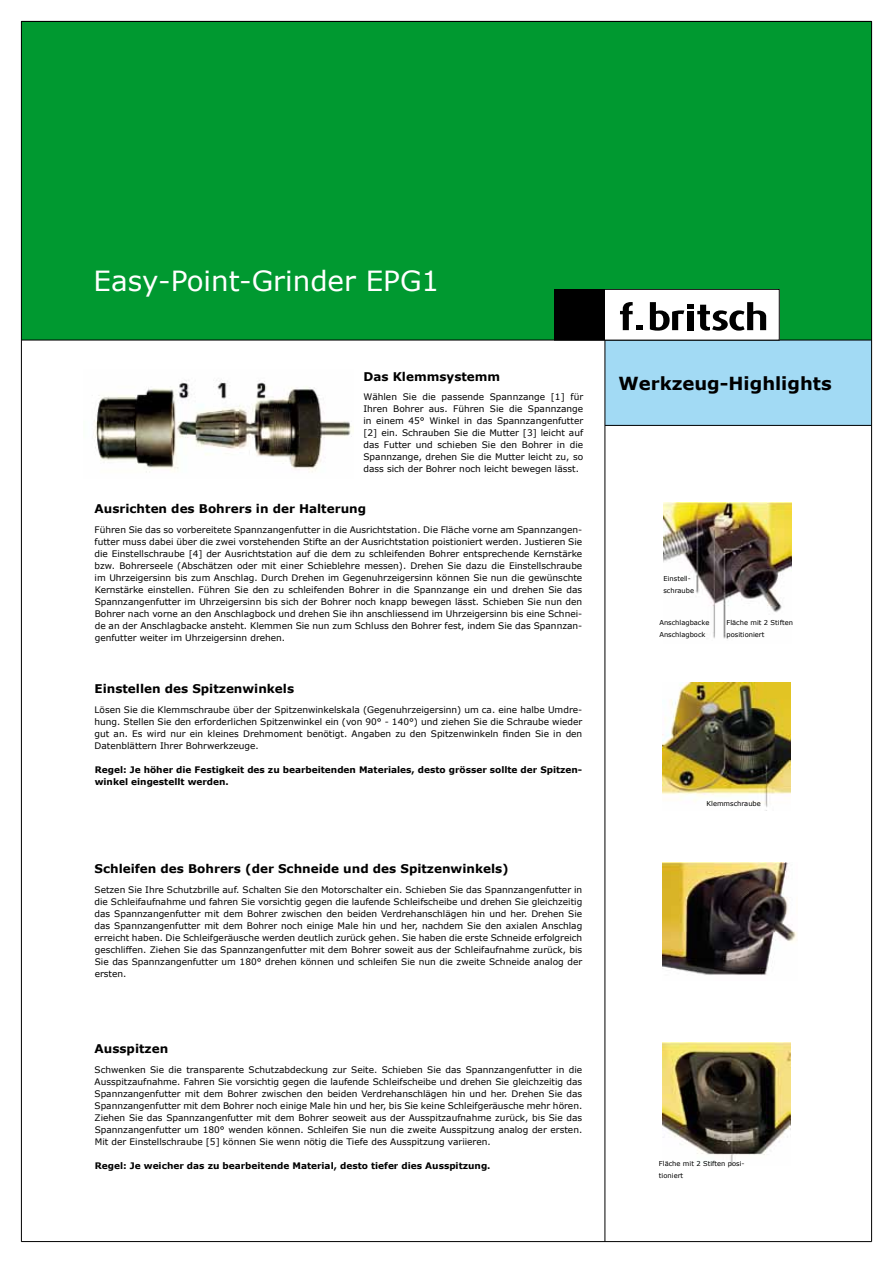
<style>
.page{position:relative;width:893px;height:1263px;background:#fff}
.page>*{position:absolute;margin:0;border:0;box-sizing:border-box;transform-origin:0 0}
.t1{font:27.75px "Verdana";color:#fff}
.t2{font:700 18px "Verdana";color:#000}
.t3{font:700 12px "Verdana";color:#000}
.t4{font:9px/12px "Verdana";color:#000;text-align:justify}
.t5{font:700 9px/12px "Verdana";color:#000}
.t6{font:6.75px/12px "Verdana";color:#000}
</style>
<div class="page">
<div style="left:605px;top:340px;width:266px;height:85px;background:#a2daf4"></div>
<div style="left:21px;top:21px;width:851px;height:319px;background:#009930"></div>
<hr style="left:605px;top:425px;width:267px;height:1px;background:#000">
<hr style="left:871px;top:21px;width:1px;height:1220px;background:#000">
<hr style="left:21px;top:21px;width:850px;height:1px;background:#000">
<hr style="left:22px;top:340px;width:850px;height:1px;background:#000">
<hr style="left:605px;top:340px;width:1px;height:902px;background:#000">
<hr style="left:21px;top:21px;width:1px;height:1221px;background:#000">
<hr style="left:21px;top:1241px;width:851px;height:1px;background:#000">
<img style="left:94px;top:380px;width:258px;height:93px">
<img style="left:663px;top:683px;width:128px;height:128px">
<img style="left:663px;top:863px;width:134px;height:112px">
<img style="left:663px;top:1043px;width:128px;height:122px">
<img style="left:664px;top:503px;width:128px;height:136px">
<div style="left:554px;top:289px;width:225px;height:51px;background:#fff"></div>
<div style="left:554px;top:289px;width:51px;height:51px;background:#000"></div>
<svg style="left:650px;top:302px;width:116px;height:29px"></svg>
<svg style="left:620px;top:302px;width:22px;height:28px"></svg>
<div style="left:554px;top:289px;width:225px;height:51px;border:1px solid #000"></div>
<h1 class="t1" style="left:94px;top:262px;width:347px">Easy-Point-Grinder EPG1</h1>
<h3 class="t3" style="left:363px;top:368px;width:138px">Das Klemmsystemm</h3>
<p class="t4" style="left:363px;top:391px;width:221px">Wählen Sie die passende Spannzange [1] für Ihren Bohrer aus. Führen Sie die Spannzange in einem 45° Winkel in das Spannzangenfutter [2] ein. Schrauben Sie die Mutter [3] leicht auf das Futter und schieben Sie den Bohrer in die Spannzange, drehen Sie die Mutter leicht zu, so dass sich der Bohrer noch leicht bewegen lässt.</p>
<h3 class="t3" style="left:95px;top:500px;width:273px">Ausrichten des Bohrers in der Halterung</h3>
<p class="t4" style="left:95px;top:523px;width:489px">Führen Sie das so vorbereitete Spannzangenfutter in die Ausrichtstation. Die Fläche vorne am Spannzangen&shy;futter muss dabei über die zwei vorstehenden Stifte an der Ausrichtstation poistioniert werden. Justieren Sie die Einstellschraube [4] der Ausrichtstation auf die dem zu schleifenden Bohrer entsprechende Kernstärke bzw. Bohrerseele (Abschätzen oder mit einer Schieblehre messen). Drehen Sie dazu die Einstellschraube im Uhrzeigersinn bis zum Anschlag. Durch Drehen im Gegenuhrzeigersinn können Sie nun die gewünschte Kernstärke einstellen. Führen Sie den zu schleifenden Bohrer in die Spannzange ein und drehen Sie das Spannzangenfutter im Uhrzeigersinn bis sich der Bohrer noch knapp bewegen lässt. Schieben Sie nun den Bohrer nach vorne an den Anschlagbock und drehen Sie ihn anschliessend im Uhrzeigersinn bis eine Schnei&shy;de an der Anschlagbacke ansteht. Klemmen Sie nun zum Schluss den Bohrer fest, indem Sie das Spannzan&shy;genfutter weiter im Uhrzeigersinn drehen.</p>
<h3 class="t3" style="left:95px;top:680px;width:201px">Einstellen des Spitzenwinkels</h3>
<p class="t4" style="left:95px;top:703px;width:489px">Lösen Sie die Klemmschraube über der Spitzenwinkelskala (Gegenuhrzeigersinn) um ca. eine halbe Umdre&shy;hung. Stellen Sie den erforderlichen Spitzenwinkel ein (von 90° - 140°) und ziehen Sie die Schraube wieder gut an. Es wird nur ein kleines Drehmoment benötigt. Angaben zu den Spitzenwinkeln finden Sie in den Datenblättern Ihrer Bohrwerkzeuge.</p>
<p class="t5" style="left:95px;top:763px;width:489px">Regel: Je höher die Festigkeit des zu bearbeitenden Materiales, desto grösser sollte der Spitzen&shy;winkel eingestellt werden.</p>
<h3 class="t3" style="left:95px;top:860px;width:416px">Schleifen des Bohrers (der Schneide und des Spitzenwinkels)</h3>
<p class="t4" style="left:95px;top:883px;width:489px">Setzen Sie Ihre Schutzbrille auf. Schalten Sie den Motorschalter ein. Schieben Sie das Spannzangenfutter in die Schleifaufnahme und fahren Sie vorsichtig gegen die laufende Schleifscheibe und drehen Sie gleichzeitig das Spannzangenfutter mit dem Bohrer zwischen den beiden Verdrehanschlägen hin und her. Drehen Sie das Spannzangenfutter mit dem Bohrer noch einige Male hin und her, nachdem Sie den axialen Anschlag erreicht haben. Die Schleifgeräusche werden deutlich zurück gehen. Sie haben die erste Schneide erfolgreich geschliffen. Ziehen Sie das Spannzangenfutter mit dem Bohrer soweit aus der Schleifaufnahme zurück, bis Sie das Spannzangenfutter um 180° drehen können und schleifen Sie nun die zweite Schneide analog der ersten.</p>
<h3 class="t3" style="left:95px;top:1040px;width:75px">Ausspitzen</h3>
<p class="t4" style="left:95px;top:1063px;width:489px">Schwenken Sie die transparente Schutzabdeckung zur Seite. Schieben Sie das Spannzangenfutter in die Ausspitzaufnahme. Fahren Sie vorsichtig gegen die laufende Schleifscheibe und drehen Sie gleichzeitig das Spannzangenfutter mit dem Bohrer zwischen den beiden Verdrehanschlägen hin und her. Drehen Sie das Spannzangenfutter mit dem Bohrer noch einige Male hin und her, bis Sie keine Schleifgeräusche mehr hören.<br>Ziehen Sie das Spannzangenfutter mit dem Bohrer seoweit aus der Ausspitzaufnahme zurück, bis Sie das Spannzangenfutter um 180° wenden können. Schleifen Sie nun die zweite Ausspitzung analog der ersten.<br>Mit der Einstellschraube [5] können Sie wenn nötig die Tiefe des Ausspitzung variieren.</p>
<p class="t5" style="left:95px;top:1159px;width:397px">Regel: Je weicher das zu bearbeitende Material, desto tiefer dies Ausspitzung.</p>
<h2 class="t2" style="left:618px;top:370px;width:215px">Werkzeug-Highlights</h2>
<p class="t6" style="left:663px;top:573px;width:32px">Einstell&shy;schraube</p>
<p class="t6" style="left:659px;top:616px;width:52px">Anschlagbacke<br>Anschlagbock</p>
<p class="t6" style="left:726px;top:616px;width:68px">Fläche mit 2 Stiften positioniert</p>
<p class="t6" style="left:706px;top:798px;width:56px">Klemmschraube</p>
<p class="t6" style="left:659px;top:1157px;width:87px">Fläche mit 2 Stiften posi&shy;tioniert</p>
</div>
